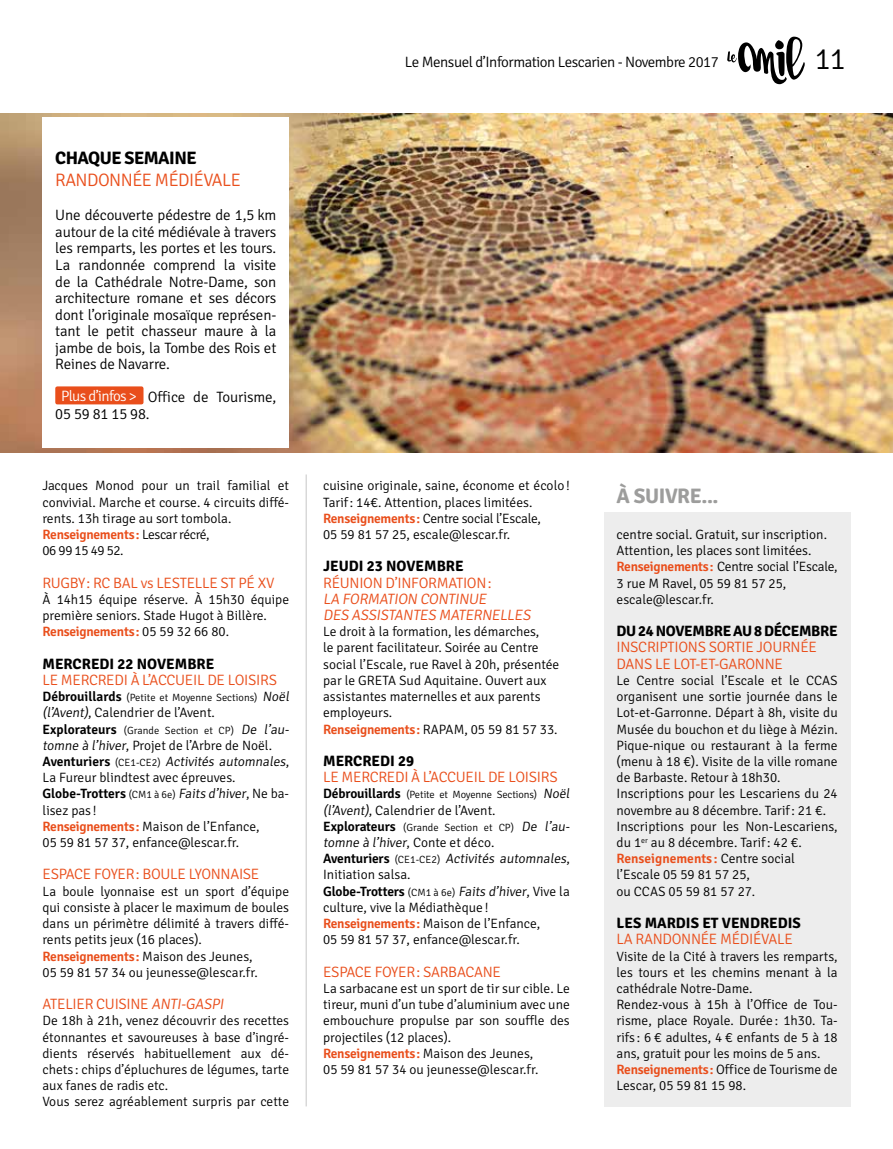
<style>
.page{position:relative;width:893px;height:1149px;background:#fff}
.page>*{position:absolute;margin:0;border:0;box-sizing:border-box;transform-origin:0 0}
.t1{font:300 30px "Signika";color:#000}
.t2{font:700 21px "Signika";letter-spacing:-.02em;color:#9d9d9c}
.t3{font:300 18px "Signika";letter-spacing:-.03em;color:#e94e1b}
.t4{font:700 18px "Signika";letter-spacing:-.03em;color:#000}
.t5{font:300 15px/16.5px "Signika";letter-spacing:-.01em;color:#000;text-align:justify}
.t6{font:300 15px/16.2px "Signika";letter-spacing:-.02em;color:#e94e1b}
.t7{font:700 15px "Signika";color:#000}
.t8{font:300 15px "Signika";letter-spacing:-.03em;color:#000}
.t9{font:700 15px "Signika";letter-spacing:-.02em;color:#000}
.t10{font:300 15px "Signika";letter-spacing:-.04em;color:#fff}
.t11{font:300 13.5px/16.2px "Signika";color:#000}
.t12{font:300 10.5px "Signika";color:#000}
.s1{font-weight:600;color:#e94e1b}
.s2{font-weight:600;font-size:13.5px}
.s3{font-size:13.5px}
.s4{font-weight:600}
.s5{font-size:10.5px}
</style>
<div class="page">
<img style="left:0;top:113px;width:893px;height:339px">
<div style="left:604px;top:511px;width:246px;height:595px;background:#ededed"></div>
<div style="left:43px;top:118px;width:246px;height:330px;background:#fff"></div>
<div style="left:55px;top:386px;width:89px;height:18px;background:#e94e1b;border-radius:2px"></div>
<hr style="left:306px;top:474px;width:1px;height:632px;background:#c6c6c6">
<svg style="left:727px;top:37px;width:78px;height:47px"></svg>
<h3 class="t4" style="left:55px;top:147px;width:143px">CHAQUE SEMAINE</h3>
<h3 class="t3" style="left:55px;top:170px;width:187px">RANDONNÉE MÉDIÉVALE</h3>
<p class="t5" style="left:55px;top:207px;width:223px">Une découverte pédestre de 1,5 km autour de la cité médiévale à travers les remparts, les portes et les tours.<br>La randonnée comprend la visite de la Cathédrale Notre-Dame, son architecture romane et ses décors dont l’originale mosaïque représen&shy;tant le petit chasseur maure à la jambe de bois, la Tombe des Rois et Reines de Navarre.</p>
<p class="t5" style="left:55px;top:389px;width:223px;text-indent:92px">Office de Tourisme,<br>05 59 81 15 98.</p>
<p class="t10" style="left:61px;top:387px;width:77px">Plus d’infos &gt;</p>
<p class="t11" style="left:43px;top:478px;width:248px">Jacques Monod pour un trail familial et convivial. Marche et course. 4 circuits diffé&shy;rents. 13h tirage au sort tombola.<br><span class="s1">Renseignements:</span> Lescar récré,<br>06 99 15 49 52.</p>
<p class="t6" style="left:43px;top:574px;width:233px">RUGBY: RC BAL vs LESTELLE ST PÉ XV</p>
<p class="t11" style="left:43px;top:591px;width:248px">À 14h15 équipe réserve. À 15h30 équipe première seniors. Stade Hugot à Billère.<br><span class="s1">Renseignements:</span> 05 59 32 66 80.</p>
<p class="t7" style="left:43px;top:654px;width:173px">MERCREDI 22 NOVEMBRE</p>
<p class="t6" style="left:43px;top:671px;width:236px">LE MERCREDI À L’ACCUEIL DE LOISIRS</p>
<p class="t12" style="left:43px;top:691px;width:250px"><span class="s2">Débrouillards</span> (Petite et Moyenne Sections) <span class="s3">Noël</span></p>
<p class="t11" style="left:43px;top:704px;width:174px">(l’Avent), Calendrier de l’Avent.</p>
<p class="t12" style="left:43px;top:724px;width:250px"><span class="s2">Explorateurs</span> (Grande Section et CP) <span class="s3">De l’au-</span></p>
<p class="t11" style="left:43px;top:737px;width:248px">tomne à l’hiver, Projet de l’Arbre de Noël.<br><span class="s4">Aventuriers</span> <span class="s5">(CE1-CE2)</span> Activités automnales, La Fureur blindtest avec épreuves.<br><span class="s4">Globe-Trotters</span> <span class="s5">(CM1 à 6e)</span> Faits d’hiver, Ne ba&shy;lisez pas !<br><span class="s1">Renseignements:</span> Maison de l’Enfance,<br>05 59 81 57 37, enfance@lescar.fr.</p>
<p class="t6" style="left:43px;top:866px;width:218px">ESPACE FOYER: BOULE LYONNAISE</p>
<p class="t11" style="left:43px;top:883px;width:248px">La boule lyonnaise est un sport d’équipe qui consiste à placer le maximum de boules dans un périmètre délimité à travers diffé&shy;rents petits jeux (16 places).<br><span class="s1">Renseignements:</span> Maison des Jeunes,<br>05 59 81 57 34 ou jeunesse@lescar.fr.</p>
<p class="t6" style="left:43px;top:995px;width:185px">ATELIER CUISINE ANTI-GASPI</p>
<p class="t11" style="left:43px;top:1012px;width:248px">De 18h à 21h, venez découvrir des recettes étonnantes et savoureuses à base d’ingré&shy;dients réservés habituellement aux dé&shy;chets : chips d’épluchures de légumes, tarte aux fanes de radis etc.<br>Vous serez agréablement surpris par cette</p>
<p class="t8" style="left:405px;top:54px;width:315px">Le Mensuel d’Information Lescarien - Novembre 2017</p>
<h1 class="t1" style="left:815px;top:43px;width:32px">11</h1>
<p class="t11" style="left:323px;top:478px;width:248px">cuisine originale, saine, économe et écolo!<br>Tarif: 14€. Attention, places limitées.<br><span class="s1">Renseignements:</span> Centre social l’Escale,<br>05 59 81 57 25, escale@lescar.fr.</p>
<p class="t7" style="left:323px;top:557px;width:142px">JEUDI 23 NOVEMBRE</p>
<p class="t6" style="left:323px;top:574px;width:211px">RÉUNION D’INFORMATION:<br>LA FORMATION CONTINUE<br>DES ASSISTANTES MATERNELLES</p>
<p class="t11" style="left:323px;top:623px;width:238px">Le droit à la formation, les démarches,<br>le parent facilitateur. Soirée au Centre social l’Escale, rue Ravel à 20h, présentée par le GRETA Sud Aquitaine. Ouvert aux assistantes maternelles et aux parents employeurs.<br><span class="s1">Renseignements:</span> RAPAM, 05 59 81 57 33.</p>
<p class="t7" style="left:323px;top:751px;width:93px">MERCREDI 29</p>
<p class="t6" style="left:323px;top:769px;width:236px">LE MERCREDI À L’ACCUEIL DE LOISIRS</p>
<p class="t12" style="left:323px;top:788px;width:250px"><span class="s2">Débrouillards</span> (Petite et Moyenne Sections) <span class="s3">Noël</span></p>
<p class="t11" style="left:323px;top:802px;width:174px">(l’Avent), Calendrier de l’Avent.</p>
<p class="t12" style="left:323px;top:821px;width:250px"><span class="s2">Explorateurs</span> (Grande Section et CP) <span class="s3">De l’au-</span></p>
<p class="t11" style="left:323px;top:834px;width:248px">tomne à l’hiver, Co n te et d é co .<br><span class="s4">Aventuriers</span> <span class="s5">(CE1-CE2)</span> Activités automnales, Initiation salsa.<br><span class="s4">Globe-Trotters</span> <span class="s5">(CM1 à 6e)</span> Faits d’hiver, Vive la culture, vive la Médiathèque!<br><span class="s1">Renseignements:</span> Maison de l’Enfance,<br>05 59 81 57 37, enfance@lescar.fr.</p>
<p class="t6" style="left:323px;top:963px;width:179px">ESPACE FOYER: SARBACANE</p>
<p class="t11" style="left:323px;top:980px;width:248px">La sarbacane est un sport de tir sur cible. Le tireur, muni d’un tube d’aluminium avec une embouchure propulse par son souffle des projectiles (12 places).<br><span class="s1">Renseignements:</span> Maison des Jeunes,<br>05 59 81 57 34 ou jeunesse@lescar.fr.</p>
<h2 class="t2" style="left:617px;top:483px;width:104px">À SUIVRE...</h2>
<p class="t11" style="left:617px;top:526px;width:223px">centre social. Gratuit, sur inscription.<br>Attention, les places sont limitées.<br><span class="s1">Renseignements:</span> Centre social l’Escale, 3 rue M Ravel, 05 59 81 57 25, escale@lescar.fr.</p>
<p class="t9" style="left:617px;top:622px;width:223px">DU 24 NOVEMBRE AU 8 DÉCEMBRE</p>
<p class="t6" style="left:617px;top:639px;width:202px">INSCRIPTIONS SORTIE JOURNÉE<br>DANS LE LOT-ET-GARONNE</p>
<p class="t11" style="left:617px;top:672px;width:223px">Le Centre social l’Escale et le CCAS organisent une sortie journée dans le Lot-et-Garronne. Départ à 8h, visite du Musée du bouchon et du liège à Mézin.<br>Pique-nique ou restaurant à la ferme (menu à 18 €). Visite de la ville romane de Barbaste. Retour à 18h30.<br>Inscriptions pour les Lescariens du 24 novembre au 8 décembre. Tarif: 21 €.<br>Inscriptions pour les Non-Lescariens, du 1<sup>er</sup> au 8 décembre. Tarif: 42 €.<br><span class="s1">Renseignements :</span> Centre social l’Escale 05 59 81 57 25,<br>ou CCAS 05 59 81 57 27.</p>
<p class="t7" style="left:617px;top:913px;width:186px">LES MARDIS ET VENDREDIS</p>
<p class="t6" style="left:617px;top:931px;width:178px">LA RANDONNÉE MÉDIÉVALE</p>
<p class="t11" style="left:617px;top:947px;width:223px">Visite de la Cité à travers les remparts, les tours et les chemins menant à la cathédrale Notre-Dame.<br>Rendez-vous à 15h à l’Office de Tou&shy;risme, place Royale. Durée : 1h30. Ta&shy;rifs : 6 € adultes, 4 € enfants de 5 à 18 ans, gratuit pour les moins de 5 ans.<br><span class="s1">Renseignements:</span> Office de Tourisme de Lescar, 05 59 81 15 98.</p>
</div>
